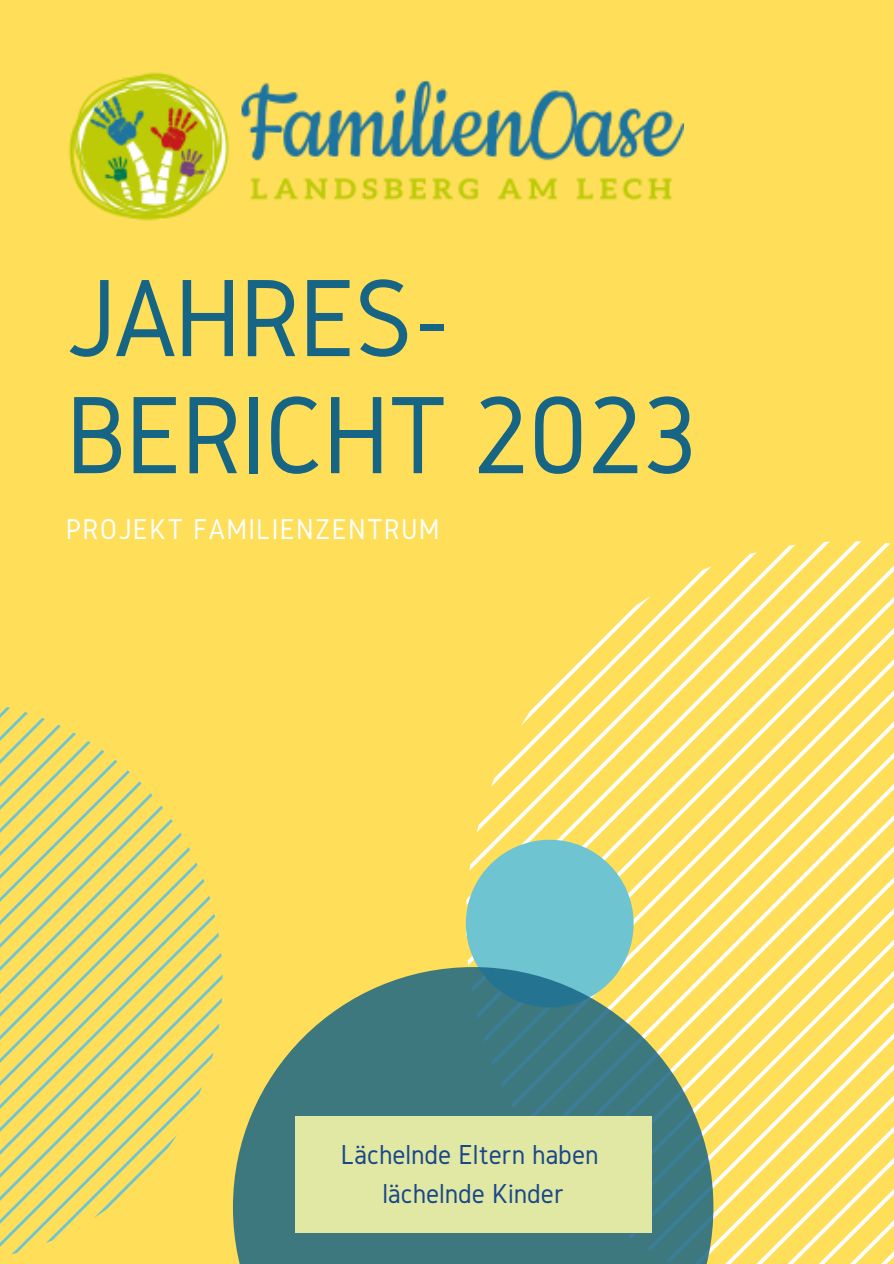
<style>
.page{position:relative;width:894px;height:1264px;background:#fff}
.page>*{position:absolute;margin:0;border:0;box-sizing:border-box;transform-origin:0 0}
.t1{font:114.15px/117px "Gidole";letter-spacing:-.02em;color:#176585}
.t2{font:29.85px "Gidole";letter-spacing:.04em;color:#fff}
.t3{font:28.5px "Gidole";color:#1a4789}
</style>
<div class="page">
<div style="left:0;top:0;width:893px;height:1263px;background:#ffde59"></div>
<svg style="left:522px;top:597px;width:371px;height:246px"></svg>
<svg style="left:534px;top:610px;width:359px;height:230px"></svg>
<svg style="left:548px;top:623px;width:345px;height:217px"></svg>
<svg style="left:562px;top:637px;width:331px;height:206px"></svg>
<svg style="left:577px;top:652px;width:316px;height:199px"></svg>
<svg style="left:593px;top:668px;width:300px;height:197px"></svg>
<svg style="left:610px;top:685px;width:283px;height:282px"></svg>
<svg style="left:628px;top:703px;width:265px;height:264px"></svg>
<svg style="left:646px;top:722px;width:247px;height:245px"></svg>
<svg style="left:666px;top:742px;width:227px;height:225px"></svg>
<svg style="left:687px;top:762px;width:206px;height:205px"></svg>
<svg style="left:709px;top:784px;width:184px;height:479px"></svg>
<svg style="left:732px;top:807px;width:161px;height:456px"></svg>
<svg style="left:756px;top:831px;width:137px;height:432px"></svg>
<svg style="left:782px;top:857px;width:111px;height:406px"></svg>
<svg style="left:0;top:707px;width:213px;height:547px"></svg>
<div style="left:465px;top:839px;width:168px;height:168px;background:#6ec4d0;border-radius:50%"></div>
<svg style="left:233px;top:967px;width:480px;height:296px;fill:#3c787d"></svg>
<img style="left:68px;top:72px;width:615px;height:149px">
<div style="left:295px;top:1115px;width:356px;height:117px;background:#e1e8a4"></div>
<p class="t1" style="left:66px;top:258px;width:632px">JAHRES-<br>BERICHT 2023</p>
<h1 class="t2" style="left:66px;top:512px;width:375px">PROJEKT FAMILIENZENTRUM</h1>
<h2 class="t3" style="left:340px;top:1138px;width:259px">Lächelnde Eltern haben</h2>
<p class="t3" style="left:382px;top:1178px;width:183px">lächelnde Kinder</p>
</div>
